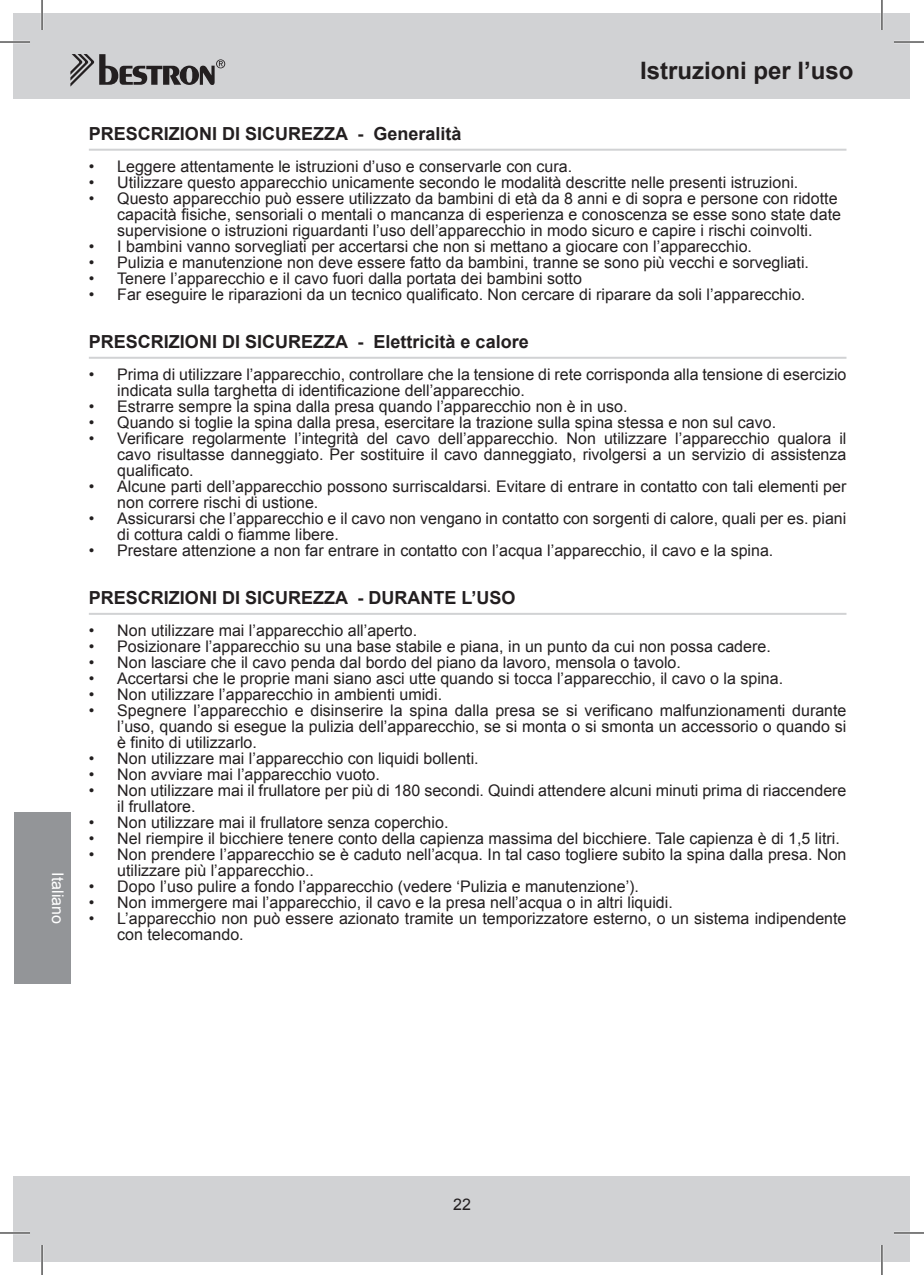
<style>
.page{position:relative;width:924px;height:1275px;background:#fff}
.page>*{position:absolute;margin:0;border:0;box-sizing:border-box;transform-origin:0 0}
.t1{font:700 24px "Arial";color:#231f20}
.t2{font:700 18px "Arial";color:#231f20}
.t3{font:16px/16px "Arial";color:#231f20}
.t4{font:16px "Arial";color:#fff}
</style>
<div class="page">
<div style="left:14px;top:14px;width:895px;height:85px;background:#d1d2d4"></div>
<div style="left:14px;top:1176px;width:895px;height:85px;background:#d1d2d4"></div>
<svg style="left:70px;top:54px;width:155px;height:33px"></svg>
<div style="left:14px;top:812px;width:56px;height:171px;background:#939598"></div>
<hr style="left:89px;top:149px;width:757px;height:2px;background:#d1d2d4">
<hr style="left:89px;top:357px;width:757px;height:2px;background:#d1d2d4">
<hr style="left:89px;top:613px;width:757px;height:2px;background:#d1d2d4">
<hr style="left:0;top:41px;width:30px;height:2px;background:#fff">
<hr style="left:893px;top:41px;width:30px;height:2px;background:#fff">
<hr style="left:0;top:1231px;width:30px;height:3px;background:#fff">
<hr style="left:893px;top:1231px;width:30px;height:3px;background:#fff">
<hr style="left:41px;top:0;width:2px;height:30px;background:#fff">
<hr style="left:41px;top:1245px;width:2px;height:30px;background:#fff">
<hr style="left:880px;top:0;width:2px;height:30px;background:#fff">
<hr style="left:880px;top:1245px;width:2px;height:30px;background:#fff">
<hr style="left:0;top:42px;width:30px;height:1px;background:#000">
<hr style="left:893px;top:42px;width:30px;height:1px;background:#000">
<hr style="left:0;top:1232px;width:30px;height:1px;background:#000">
<hr style="left:893px;top:1232px;width:30px;height:1px;background:#000">
<hr style="left:42px;top:0;width:1px;height:30px;background:#000">
<hr style="left:42px;top:1245px;width:1px;height:30px;background:#000">
<hr style="left:881px;top:0;width:1px;height:30px;background:#000">
<hr style="left:881px;top:1245px;width:1px;height:30px;background:#000">
<p class="t4" style="left:68px;top:872px;width:53px;rotate:90deg">Italiano</p>
<h1 class="t1" style="left:639px;top:62px;width:215px">ISTRUZIONI PER L’USO</h1>
<p class="t2" style="left:89px;top:127px;width:374px">PRESCRIZIONI DI SICUREZZA - GENERALITÀ</p>
<p class="t3" style="left:89px;top:159px;width:484px">• Leggere attentamente le istruzioni d’uso e conservarle con cura.</p>
<p class="t3" style="left:89px;top:175px;width:710px">• Utilizzare questo apparecchio unicamente secondo le modalità descritte nelle presenti istruzioni.</p>
<p class="t3" style="left:117px;top:191px;width:725px;text-indent:-28px">• Questo apparecchio può essere utilizzato da bambini di età da 8 anni e di sopra e persone con ridotte capacità fisiche, sensoriali o mentali o mancanza di esperienza e conoscenza se esse sono state date supervisione o istruzioni riguardanti l’uso dell’apparecchio in modo sicuro e capire i rischi coinvolti.</p>
<p class="t3" style="left:89px;top:239px;width:664px">• I bambini vanno sorvegliati per accertarsi che non si mettano a giocare con l’apparecchio.</p>
<p class="t3" style="left:89px;top:255px;width:721px">• Pulizia e manutenzione non deve essere fatto da bambini, tranne se sono più vecchi e sorvegliati.</p>
<p class="t3" style="left:89px;top:271px;width:494px">• Tenere l’apparecchio e il cavo fuori dalla portata dei bambini sotto</p>
<p class="t3" style="left:89px;top:287px;width:717px">• Far eseguire le riparazioni da un tecnico qualificato. Non cercare di riparare da soli l’apparecchio.</p>
<p class="t2" style="left:89px;top:335px;width:441px">PRESCRIZIONI DI SICUREZZA - ELETTRICITÀ E CALORE</p>
<p class="t3" style="left:117px;top:367px;width:730px;text-indent:-28px">• Prima di utilizzare l’apparecchio, controllare che la tensione di rete corrisponda alla tensione di esercizio indicata sulla targhetta di identificazione dell’apparecchio.</p>
<p class="t3" style="left:89px;top:399px;width:540px">• Estrarre sempre la spina dalla presa quando l’apparecchio non è in uso.</p>
<p class="t3" style="left:89px;top:415px;width:688px">• Quando si toglie la spina dalla presa, esercitare la trazione sulla spina stessa e non sul cavo.</p>
<p class="t3" style="left:117px;top:431px;width:730px;text-align:justify;text-indent:-28px">• Verificare regolarmente l’integrità del cavo dell’apparecchio. Non utilizzare l’apparecchio qualora il cavo risultasse danneggiato. Per sostituire il cavo danneggiato, rivolgersi a un servizio di assistenza qualificato.</p>
<p class="t3" style="left:117px;top:479px;width:730px;text-indent:-28px">• Alcune parti dell’apparecchio possono surriscaldarsi. Evitare di entrare in contatto con tali elementi per non correre rischi di ustione.</p>
<p class="t3" style="left:117px;top:511px;width:730px;text-indent:-28px">• Assicurarsi che l’apparecchio e il cavo non vengano in contatto con sorgenti di calore, quali per es. piani di cottura caldi o fiamme libere.</p>
<p class="t3" style="left:89px;top:543px;width:685px">• Prestare attenzione a non far entrare in contatto con l’acqua l’apparecchio, il cavo e la spina.</p>
<p class="t2" style="left:89px;top:591px;width:428px">PRESCRIZIONI DI SICUREZZA - DURANTE L’USO</p>
<p class="t3" style="left:89px;top:623px;width:330px">• Non utilizzare mai l’apparecchio all’aperto.</p>
<p class="t3" style="left:89px;top:639px;width:683px">• Posizionare l’apparecchio su una base stabile e piana, in un punto da cui non possa cadere.</p>
<p class="t3" style="left:89px;top:655px;width:593px">• Non lasciare che il cavo penda dal bordo del piano da lavoro, mensola o tavolo.</p>
<p class="t3" style="left:89px;top:671px;width:695px">• Accertarsi che le proprie mani siano asci utte quando si tocca l’apparecchio, il cavo o la spina.</p>
<p class="t3" style="left:89px;top:687px;width:354px">• Non utilizzare l’apparecchio in ambienti umidi.</p>
<p class="t3" style="left:117px;top:703px;width:730px;text-align:justify;text-indent:-28px">• Spegnere l’apparecchio e disinserire la spina dalla presa se si verificano malfunzionamenti durante l’uso, quando si esegue la pulizia dell’apparecchio, se si monta o si smonta un accessorio o quando si è finito di utilizzarlo.</p>
<p class="t3" style="left:89px;top:751px;width:391px">• Non utilizzare mai l’apparecchio con liquidi bollenti.</p>
<p class="t3" style="left:89px;top:767px;width:292px">• Non avviare mai l’apparecchio vuoto.</p>
<p class="t3" style="left:117px;top:783px;width:730px;text-indent:-28px">• Non utilizzare mai il frullatore per più di 180 secondi. Quindi attendere alcuni minuti prima di riaccendere il frullatore.</p>
<p class="t3" style="left:89px;top:815px;width:361px">• Non utilizzare mai il frullatore senza coperchio.</p>
<p class="t3" style="left:89px;top:831px;width:752px">• Nel riempire il bicchiere tenere conto della capienza massima del bicchiere. Tale capienza è di 1,5 litri.</p>
<p class="t3" style="left:117px;top:847px;width:730px;text-indent:-28px">• Non prendere l’apparecchio se è caduto nell’acqua. In tal caso togliere subito la spina dalla presa. Non utilizzare più l’apparecchio..</p>
<p class="t3" style="left:89px;top:879px;width:551px">• Dopo l’uso pulire a fondo l’apparecchio (vedere ‘Pulizia e manutenzione’).</p>
<p class="t3" style="left:89px;top:895px;width:585px">• Non immergere mai l’apparecchio, il cavo e la presa nell’acqua o in altri liquidi.</p>
<p class="t3" style="left:117px;top:911px;width:730px;text-indent:-28px">• L’apparecchio non può essere azionato tramite un temporizzatore esterno, o un sistema indipendente con telecomando.</p>
<p class="t3" style="left:453px;top:1197px;width:19px">22</p>
</div>
